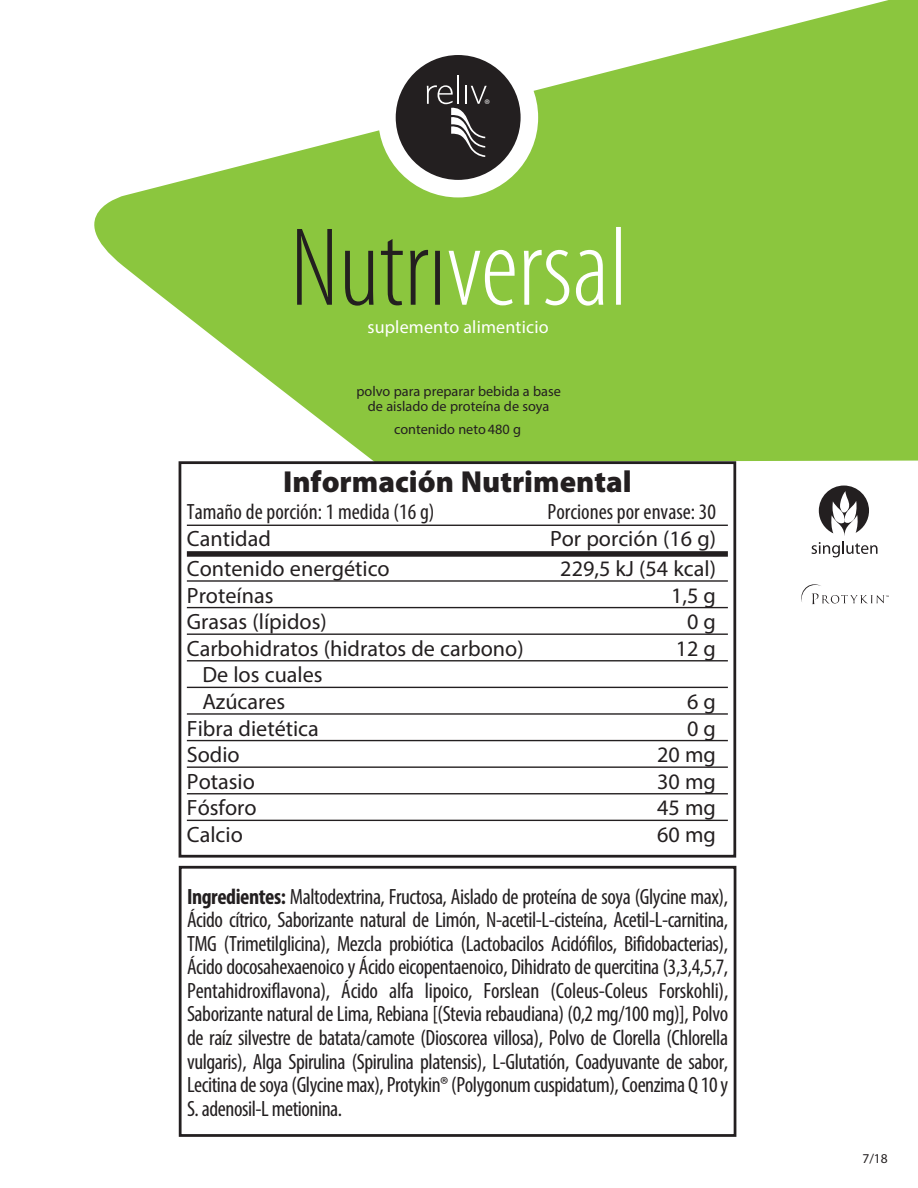
<style>
.page{position:relative;width:918px;height:1188px;background:#fff}
.page>*{position:absolute;margin:0;border:0;box-sizing:border-box;transform-origin:0 0}
.t1{font:900 30.45px "Myriad Pro";color:#231f20}
.t2{font:condensed 22.2px/23.5px "Myriad Pro";letter-spacing:-.02em;color:#231f20;text-align:justify}
.t3{font:22.2px "Myriad Pro";color:#231f20}
.t4{font:condensed 22.2px "Myriad Pro";color:#231f20}
.t5{font:18px "Myriad Pro";letter-spacing:.01em;color:#fff}
.t6{font:14.25px/15px "Myriad Pro";color:#231f20;text-align:center}
.t7{font:300 14.1px "Myriad Pro";color:#fff}
.t8{font:13.5px "Myriad Pro";color:#231f20}
.t9{font:3.45px "Univers";color:#231f20}
.s1{font-weight:700}
</style>
<div class="page">
<svg style="left:94px;top:0;width:824px;height:462px;fill:#8bc63e"></svg>
<svg style="left:387px;top:46px;width:142px;height:143px;fill:#231f20"></svg>
<div style="left:378px;top:37px;width:160px;height:160px;border:18px solid #fff;border-radius:50%"></div>
<svg style="left:427px;top:75px;width:62px;height:84px;background:#423f40"></svg>
<svg style="left:812px;top:486px;width:66px;height:71px"></svg>
<hr style="left:187px;top:525px;width:541px;height:1px;background:#231f20">
<div style="left:187px;top:551px;width:541px;height:6px;background:#231f20"></div>
<hr style="left:187px;top:580px;width:541px;height:2px;background:#231f20">
<hr style="left:187px;top:607px;width:541px;height:1px;background:#231f20">
<hr style="left:187px;top:633px;width:541px;height:2px;background:#231f20">
<hr style="left:187px;top:660px;width:541px;height:1px;background:#231f20">
<hr style="left:187px;top:687px;width:541px;height:1px;background:#231f20">
<hr style="left:187px;top:713px;width:541px;height:2px;background:#231f20">
<hr style="left:187px;top:740px;width:541px;height:1px;background:#231f20">
<hr style="left:187px;top:766px;width:541px;height:2px;background:#231f20">
<hr style="left:187px;top:793px;width:541px;height:1px;background:#231f20">
<hr style="left:187px;top:820px;width:541px;height:1px;background:#231f20">
<div style="left:179px;top:461px;width:557px;height:397px;border:3px solid #231f20"></div>
<div style="left:179px;top:866px;width:557px;height:271px;border:3px solid #231f20"></div>
<svg style="left:449px;top:227px;width:172px;height:79px"></svg>
<svg style="left:297px;top:229px;width:143px;height:77px;background:#729f36"></svg>
<svg style="left:801px;top:584px;width:84px;height:20px"></svg>
<p class="t7" style="left:485px;top:96px;width:7px">®</p>
<p class="t5" style="left:367px;top:316px;width:183px">suplemento alimenticio</p>
<p class="t6" style="left:356px;top:383px;width:206px">polvo para preparar bebida a base de aislado de proteína de soya</p>
<p class="t6" style="left:394px;top:421px;width:129px">contenido neto480 g</p>
<p class="t1" style="left:283px;top:462px;width:350px">Información Nutrimental</p>
<p class="t4" style="left:187px;top:498px;width:249px">Tamaño de porción: 1 medida (16 g)</p>
<p class="t4" style="left:548px;top:498px;width:170px">Porciones por envase: 30</p>
<p class="t3" style="left:187px;top:525px;width:86px">Cantidad</p>
<p class="t3" style="left:550px;top:525px;width:168px">Por porción (16 g)</p>
<p class="t3" style="left:187px;top:555px;width:204px">Contenido energético</p>
<p class="t3" style="left:560px;top:555px;width:157px">229,5 kJ (54 kcal)</p>
<p class="t3" style="left:187px;top:582px;width:88px">Proteínas</p>
<p class="t3" style="left:671px;top:582px;width:46px">1,5 g</p>
<p class="t3" style="left:187px;top:608px;width:141px">Grasas (lípidos)</p>
<p class="t3" style="left:687px;top:608px;width:30px">0 g</p>
<p class="t3" style="left:187px;top:635px;width:338px">Carbohidratos (hidratos de carbono)</p>
<p class="t3" style="left:676px;top:635px;width:42px">12 g</p>
<p class="t3" style="left:202px;top:661px;width:122px">De los cuales</p>
<p class="t3" style="left:202px;top:688px;width:85px">Azúcares</p>
<p class="t3" style="left:687px;top:688px;width:30px">6 g</p>
<p class="t3" style="left:187px;top:715px;width:134px">Fibra dietética</p>
<p class="t3" style="left:687px;top:715px;width:30px">0 g</p>
<p class="t3" style="left:187px;top:741px;width:54px">Sodio</p>
<p class="t3" style="left:657px;top:741px;width:60px">20 mg</p>
<p class="t3" style="left:187px;top:768px;width:70px">Potasio</p>
<p class="t3" style="left:657px;top:768px;width:60px">30 mg</p>
<p class="t3" style="left:187px;top:794px;width:71px">Fósforo</p>
<p class="t3" style="left:657px;top:794px;width:60px">45 mg</p>
<p class="t3" style="left:187px;top:821px;width:58px">Calcio</p>
<p class="t3" style="left:657px;top:821px;width:60px">60 mg</p>
<p class="t2" style="left:187px;top:884px;width:543px"><span class="s1">Ingredientes:</span> Maltodextrina, Fructosa, Aislado de proteína de soya (Glycine max), Ácido cítrico, Saborizante natural de Limón, N-acetil-L-cisteína, Acetil-L-carnitina, TMG (Trimetilglicina), Mezcla probiótica (Lactobacilos Acidófilos, Bifidobacterias), Ácido docosahexaenoico y Ácido eicopentaenoico, Dihidrato de quercitina (3,3,4,5,7, Pentahidroxiflavona), Ácido alfa lipoico, Forslean (Coleus-Coleus Forskohli), Saborizante natural de Lima, Rebiana [(Stevia rebaudiana) (0,2 mg/100 mg)], Polvo de raíz silvestre de batata/camote (Dioscorea villosa), Polvo de Clorella (Chlorella vulgaris), Alga Spirulina (Spirulina platensis), L-Glutatión, Coadyuvante de sabor, Lecitina de soya (Glycine max), Protykin® (Polygonum cuspidatum), Coenzima Q 10 y S. adenosil-L metionina.</p>
<p class="t9" style="left:886px;top:594px;width:5px">™</p>
<p class="t8" style="left:862px;top:1150px;width:27px">7/18</p>
</div>
